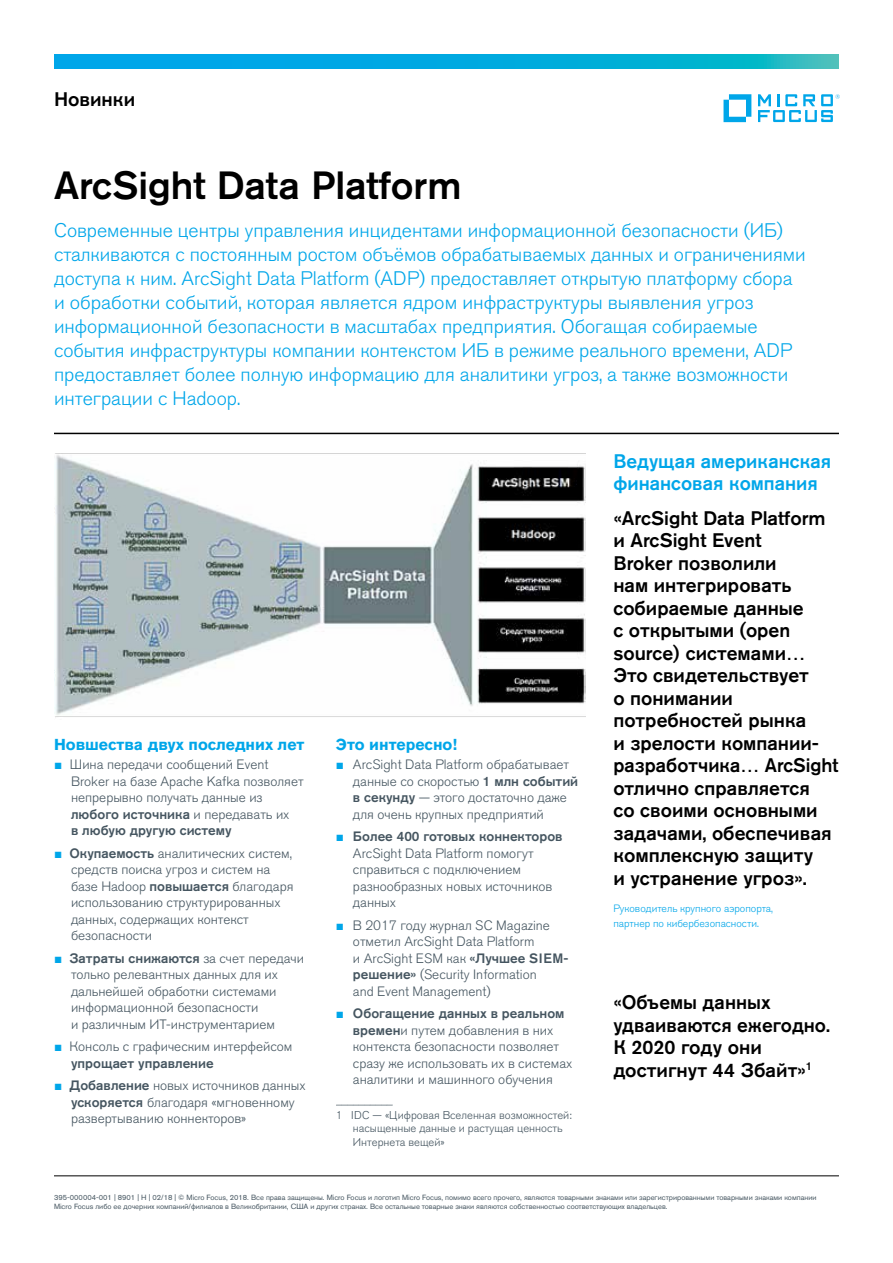
<style>
.page{position:relative;width:893px;height:1263px;background:#fff}
.page>*{position:absolute;margin:0;border:0;box-sizing:border-box;transform-origin:0 0}
.t1{font:500 39px "Akzidenz Grotesk Pro";color:#000}
.t2{font:300 19.5px/24px "Akzidenz Grotesk Pro";color:#00a6e9}
.t3{font:500 19.5px/22.5px "Akzidenz Grotesk Pro";color:#000}
.t4{font:500 19.5px/22.5px "Akzidenz Grotesk Pro";color:#00a6e9}
.t5{font:700 15.75px "Akzidenz Grotesk Pro";color:#00a6e9}
.t6{font:300 13.5px/16.5px "Akzidenz Grotesk Pro";color:#455560}
.t7{font:300 11.25px/13.5px "Akzidenz Grotesk Pro";color:#455560}
.t8{font:300 10.5px/15px "Akzidenz Grotesk Pro";color:#00a6e9}
.t9{font:7.5px/9px "Akzidenz Grotesk Pro";color:#455560}
.s1{font-family:"Arial";font-weight:400;color:#00a6e9}
.s2{font-weight:500}
</style>
<div class="page">
<svg style="left:54px;top:54px;width:785px;height:15px"></svg>
<svg style="left:723px;top:94px;width:28px;height:28px"></svg>
<svg style="left:758px;top:94px;width:82px;height:28px"></svg>
<hr style="left:54px;top:433px;width:785px;height:1px;background:#000">
<svg style="left:336px;top:1105px;width:57px;height:1px"></svg>
<hr style="left:54px;top:1175px;width:785px;height:1px;background:#000">
<img style="left:54px;top:453px;width:531px;height:265px">
<h2 class="t3" style="left:54px;top:87px;width:83px">Новинки</h2>
<h1 class="t1" style="left:54px;top:160px;width:409px">ArcSight Data Platform</h1>
<p class="t2" style="left:54px;top:218px;width:753px">Современные центры управления инцидентами информационной безопасности (ИБ) сталкиваются с постоянным ростом объёмов обрабатываемых данных и ограничениями доступа к ним. ArcSight Data Platform (ADP) предоставляет открытую платформу сбора и обработки событий, которая является ядром инфраструктуры выявления угроз информационной безопасности в масштабах предприятия. Обогащая собираемые события инфраструктуры компании контекстом ИБ в режиме реального времени, ADP предоставляет более полную информацию для аналитики угроз, а также возможности интеграции с Hadoop.</p>
<p class="t5" style="left:54px;top:734px;width:252px">Новшества двух последних лет</p>
<p class="t6" style="left:71px;top:756px;width:234px;text-indent:-17px"><span class="s1">■</span> Шина передачи сообщений Event<br>Broker на базе Apache Kafka позволяет непрерывно получать данные из <span class="s2">любого источника</span> и передавать их<br><span class="s2">в любую другую систему</span></p>
<p class="t6" style="left:71px;top:845px;width:224px;text-indent:-17px"><span class="s1">■</span> <span class="s2">Окупаемость</span> аналитических систем, средств поиска угроз и систем на базе Hadoop <span class="s2">повышается</span> благодаря использованию структурированных данных, содержащих контекст безопасности</p>
<p class="t6" style="left:71px;top:950px;width:235px;text-indent:-17px"><span class="s1">■</span> <span class="s2">Затраты снижаются</span> за счет передачи только релевантных данных для их дальнейшей обработки системами информационной безопасности<br>и различным ИТ-инструментарием</p>
<p class="t6" style="left:71px;top:1038px;width:223px;text-indent:-17px"><span class="s1">■</span> Консоль с графическим интерфейсом <span class="s2">упрощает управление</span></p>
<p class="t6" style="left:71px;top:1077px;width:236px;text-indent:-17px"><span class="s1">■</span> <span class="s2">Добавление</span> новых источников данных <span class="s2">ускоряется</span> благодаря «мгновенному развертыванию коннекторов»</p>
<p class="t5" style="left:336px;top:734px;width:123px">Это интересно!</p>
<p class="t6" style="left:353px;top:756px;width:227px;text-indent:-17px"><span class="s1">■</span> ArcSight Data Platform обрабатывает данные со скоростью <span class="s2">1 млн событий в секунду</span> — этого достаточно даже для очень крупных предприятий</p>
<p class="t6" style="left:353px;top:828px;width:211px;text-indent:-17px"><span class="s1">■</span> <span class="s2">Более 400 готовых коннекторов<br></span>ArcSight Data Platform помогут справиться с подключением разнообразных новых источников данных</p>
<p class="t6" style="left:353px;top:917px;width:217px;text-indent:-17px"><span class="s1">■</span> В 2017 году журнал SC Magazine отметил ArcSight Data Platform<br>и ArcSight ESM как <span class="s2">«Лучшее SIEM&shy;решение»</span> (Security Information<br>and Event Management)</p>
<p class="t6" style="left:353px;top:1005px;width:221px;text-indent:-17px"><span class="s1">■</span> <span class="s2">Обогащение данных в реальном времен</span>и путем добавления в них контекста безопасности позволяет сразу же использовать их в системах аналитики и машинного обучения</p>
<p class="t7" style="left:353px;top:1108px;width:220px;text-indent:-17px">1 IDC — «Цифровая Вселенная возможностей: насыщенные данные и растущая ценность<br>Интернета вещей»</p>
<h2 class="t4" style="left:613px;top:449px;width:219px">Ведущая американская финансовая компания</h2>
<p class="t3" style="left:613px;top:506px;width:227px">«ArcSight Data Platform и ArcSight Event<br>Broker позволили<br>нам интегрировать собираемые данные<br>с открытыми (open source) системами…<br>Это свидетельствует<br>о понимании потребностей рынка<br>и зрелости компании&shy;разработчика… ArcSight отлично справляется<br>со своими основными задачами, обеспечивая комплексную защиту<br>и устранение угроз».</p>
<p class="t8" style="left:613px;top:900px;width:161px">Руководитель крупного аэропорта, партнер по кибербезопасности.</p>
<h2 class="t3" style="left:613px;top:991px;width:218px">«Объемы данных удваиваются ежегодно.<br>К 2020 году они достигнут 44 Збайт»<sup>1</sup></h2>
<p class="t9" style="left:54px;top:1193px;width:764px">395-000004-001 | 8901 | H | 02/18 | © Micro Focus, 2018. Все права защищены. Micro Focus и логотип Micro Focus, помимо всего прочего, являются товарными знаками или зарегистрированными товарными знаками компании<br>Micro Focus либо ее дочерних компаний/филиалов в Великобритании, США и других странах. Все остальные товарные знаки являются собственностью соответствующих владельцев.</p>
</div>
